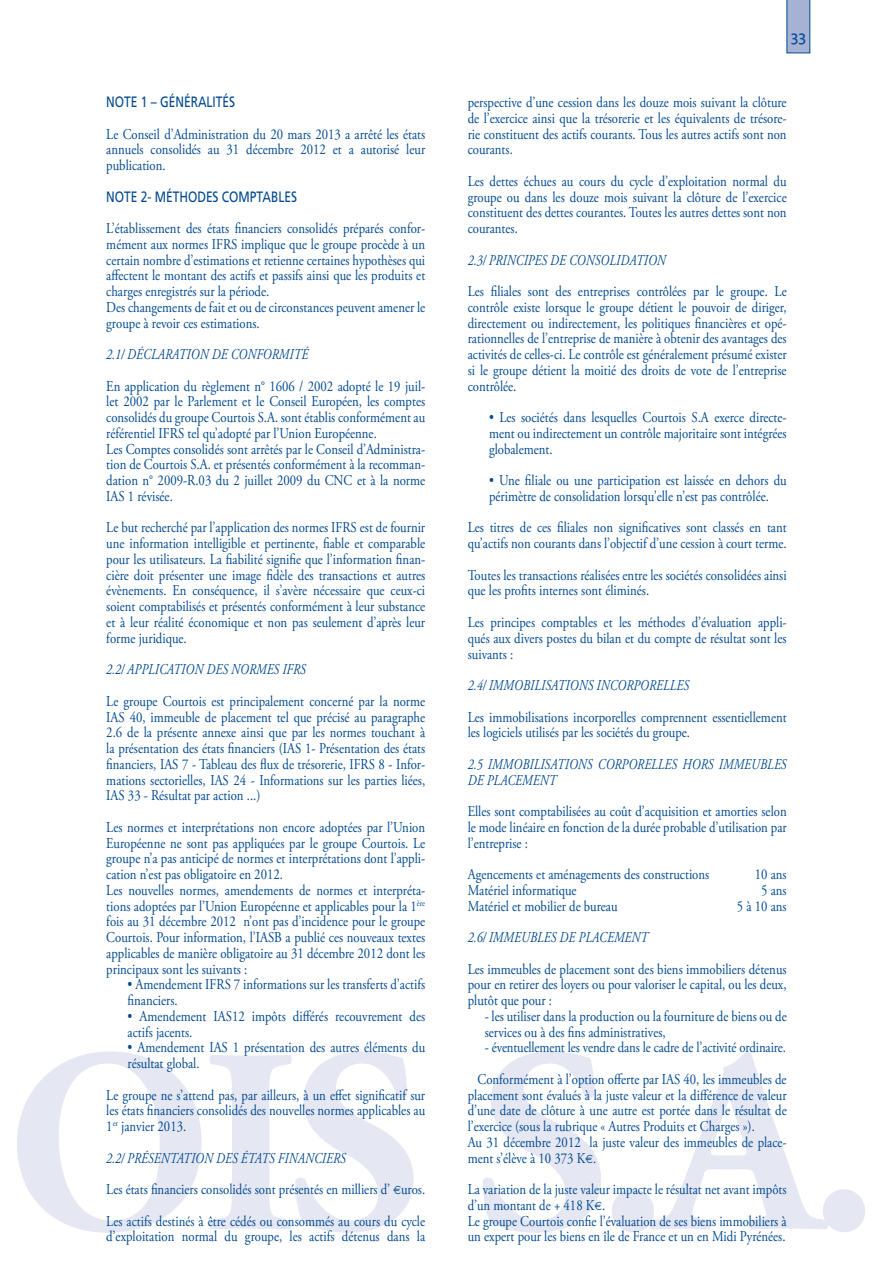
<style>
.page{position:relative;width:893px;height:1263px;background:#fff}
.page>*{position:absolute;margin:0;border:0;box-sizing:border-box;transform-origin:0 0}
.t1{font:15px/15.8px "Adobe Garamond Pro";color:#014990;scale:.85 1}
.t2{font:italic 15px/15.8px "Adobe Garamond Pro";letter-spacing:.01em;color:#014990;scale:.8 1}
.t3{font:15px "Frutiger";color:#014990;scale:.8 1}
.t4{font:15px "Bienvenue Beta";color:#014990}
.s1{font-style:italic}
.s2{font-family:"Euro Sans";font-size:12px}
</style>
<div class="page">
<svg style="left:787px;top:0;width:23px;height:53px"></svg>
<svg style="left:17px;top:1051px;width:184px;height:182px"></svg>
<svg style="left:210px;top:1051px;width:204px;height:182px"></svg>
<svg style="left:483px;top:1051px;width:118px;height:182px"></svg>
<div style="left:612px;top:1189px;width:42px;height:43px;background:#e5e7f2;border-radius:50%"></div>
<svg style="left:649px;top:1051px;width:180px;height:178px"></svg>
<div style="left:823px;top:1189px;width:42px;height:43px;background:#e5e7f2;border-radius:50%"></div>
<p class="t3" style="left:106px;top:93px;width:21px">NOTE</p>
<p class="t3" style="left:141px;top:93px;width:71px">1 – GÉNÉRALIT</p>
<p class="t3" style="left:223px;top:93px;width:16px">ÉS</p>
<p class="t1" style="left:106px;top:127px;width:377px;text-align:justify">Le Conseil d’Administration du 20 mars 2013 a arrêté les états annuels consolidés au 31 décembre 2012 et a autorisé leur publication.</p>
<p class="t3" style="left:106px;top:188px;width:21px">NOTE</p>
<p class="t3" style="left:141px;top:188px;width:70px">2- M ÉTHODES</p>
<p class="t3" style="left:222px;top:188px;width:79px">COMPTABLES</p>
<p class="t1" style="left:106px;top:221px;width:377px">L’établissement des états financiers consolidés préparés confor&shy;mément aux normes IFRS implique que le groupe procède à un certain nombre d’estimations et retienne certaines hypothèses qui affectent le montant des actifs et passifs ainsi que les produits et charges enregistrés sur la période.<br>Des changements de fait et ou de circonstances peuvent amener le groupe à revoir ces estimations.</p>
<p class="t2" style="left:106px;top:347px;width:254px">2.1/ DÉCLARATION DE CONFORMITÉ</p>
<p class="t1" style="left:106px;top:379px;width:377px">En application du règlement n° 1606 / 2002 adopté le 19 juil&shy;let 2002 par le Parlement et le Conseil Européen, les comptes consolidés du groupe Courtois S.A. sont établis conformément au référentiel IFRS tel qu’adopté par l’Union Européenne.<br>Les Comptes consolidés sont arrêtés par le Conseil d’Administra&shy;tion de Courtois S.A. et présentés conformément à la recomman&shy;dation n° 2009-R.03 du 2 juillet 2009 du CNC et à la norme IAS 1 révisée.</p>
<p class="t1" style="left:106px;top:520px;width:377px;text-align:justify">Le but recherché par l’application des normes IFRS est de fournir une information intelligible et pertinente, fiable et comparable pour les utilisateurs. La fiabilité signifie que l’information finan&shy;cière doit présenter une image fidèle des transactions et autres évènements. En conséquence, il s’avère nécessaire que ceux-ci soient comptabilisés et présentés conformément à leur substance et à leur réalité économique et non pas seulement d’après leur forme juridique.</p>
<p class="t2" style="left:106px;top:662px;width:229px">2.2/ APPLICATION DES NORMES IFRS</p>
<p class="t1" style="left:106px;top:694px;width:377px;text-align:justify">Le groupe Courtois est principalement concerné par la norme IAS 40, immeuble de placement tel que précisé au paragraphe 2.6 de la présente annexe ainsi que par les normes touchant à la présentation des états financiers (IAS 1- Présentation des états financiers, IAS 7 - Tableau des flux de trésorerie, IFRS 8 - Infor&shy;mations sectorielles, IAS 24 - Informations sur les parties liées, IAS 33 - Résultat par action ...)</p>
<p class="t1" style="left:106px;top:820px;width:377px">Les normes et interprétations non encore adoptées par l’Union Européenne ne sont pas appliquées par le groupe Courtois. Le groupe n’a pas anticipé de normes et interprétations dont l’appli&shy;cation n’est pas obligatoire en 2012.<br>Les nouvelles normes, amendements de normes et interpréta&shy;tions adoptées par l’Union Européenne et applicables pour la 1<sup>ère </sup>fois au 31 décembre 2012 n’ont pas d’incidence pour le groupe Courtois. Pour information, l’IASB a publié ces nouveaux textes applicables de manière obligatoire au 31 décembre 2012 dont les principaux sont les suivants :</p>
<p class="t1" style="left:128px;top:977px;width:352px">• Amendement IFRS 7 informations sur les transferts d’actifs financiers.</p>
<p class="t1" style="left:128px;top:1009px;width:352px">• Amendement IAS12 impôts différés recouvrement des actifs jacents.</p>
<p class="t1" style="left:128px;top:1040px;width:352px">• Amendement IAS 1 présentation des autres éléments du résultat global.</p>
<p class="t1" style="left:106px;top:1087px;width:377px;text-align:justify">Le groupe ne s’attend pas, par ailleurs, à un effet significatif sur les états financiers consolidés des nouvelles normes applicables au 1<sup>er</sup> janvier 2013.</p>
<p class="t1" style="left:106px;top:1142px;width:377px;line-height:31.5px"><span class="s1">2.2/ PRÉSENTATION D ES ÉTATS FINANCIERS<br></span>Les états financiers consolidés sont présentés en milliers d’ <span class="s2">E</span>uros.<br>Les actifs destinés à être cédés ou consommés au cours du cycle</p>
<p class="t1" style="left:106px;top:1229px;width:377px">d’exploitation normal du groupe, les actifs détenus dans la</p>
<p class="t4" style="left:791px;top:29px;width:16px">33</p>
<p class="t1" style="left:468px;top:95px;width:377px;text-align:justify">perspective d’une cession dans les douze mois suivant la clôture de l’exercice ainsi que la trésorerie et les équivalents de trésore&shy;rie constituent des actifs courants. Tous les autres actifs sont non courants.</p>
<p class="t1" style="left:468px;top:174px;width:377px;text-align:justify">Les dettes échues au cours du cycle d’exploitation normal du groupe ou dans les douze mois suivant la clôture de l’exercice constituent des dettes courantes. Toutes les autres dettes sont non courantes.</p>
<p class="t2" style="left:468px;top:252px;width:249px">2.3/ PRINCIPES DE CONSOLIDATION</p>
<p class="t1" style="left:468px;top:284px;width:377px;text-align:justify">Les filiales sont des entreprises contrôlées par le groupe. Le contrôle existe lorsque le groupe détient le pouvoir de diriger, directement ou indirectement, les politiques financières et opé&shy;rationnelles de l’entreprise de manière à obtenir des avantages des activités de celles-ci. Le contrôle est généralement présumé exister si le groupe détient la moitié des droits de vote de l’entreprise contrôlée.</p>
<p class="t1" style="left:489px;top:410px;width:352px;text-align:justify">• Les sociétés dans lesquelles Courtois S.A exerce directe&shy;ment ou indirectement un contrôle majoritaire sont intégrées globalement.</p>
<p class="t1" style="left:489px;top:473px;width:352px">• Une filiale ou une participation est laissée en dehors du périmètre de consolidation lorsqu’elle n’est pas contrôlée.</p>
<p class="t1" style="left:468px;top:520px;width:377px">Les titres de ces filiales non significatives sont classés en tant qu’actifs non courants dans l’objectif d’une cession à court terme.</p>
<p class="t1" style="left:468px;top:568px;width:377px">Toutes les transactions réalisées entre les sociétés consolidées ainsi que les profits internes sont éliminés.</p>
<p class="t1" style="left:468px;top:615px;width:377px;text-align:justify">Les principes comptables et les méthodes d’évaluation appli&shy;qués aux divers postes du bilan et du compte de résultat sont les suivants :</p>
<p class="t2" style="left:468px;top:678px;width:278px">2.4/ IMMOBILISATIONS INCORPORELLES</p>
<p class="t1" style="left:468px;top:709px;width:377px">Les immobilisations incorporelles comprennent essentiellement les logiciels utilisés par les sociétés du groupe.</p>
<p class="t2" style="left:468px;top:756px;width:400px">2.5 IMMOBILISATIONS CORPORELLES HORS IMMEUBLES<br>D E PLACEMENT</p>
<p class="t1" style="left:468px;top:804px;width:377px;text-align:justify">Elles sont comptabilisées au coût d’acquisition et amorties selon le mode linéaire en fonction de la durée probable d’utilisation par l’entreprise :</p>
<p class="t1" style="left:468px;top:867px;width:286px">Agencements et aménagements des constructions</p>
<p class="t1" style="left:755px;top:867px;width:39px">10 ans</p>
<p class="t1" style="left:468px;top:883px;width:130px">Matériel informatique</p>
<p class="t1" style="left:761px;top:883px;width:32px">5 ans</p>
<p class="t1" style="left:468px;top:898px;width:178px">Matériel et mobilier de bureau</p>
<p class="t1" style="left:737px;top:898px;width:60px">5 à 10 ans</p>
<p class="t2" style="left:468px;top:930px;width:227px">2.6/ IMMEUBLES D E PLACEMENT</p>
<p class="t1" style="left:468px;top:961px;width:377px;text-align:justify">Les immeubles de placement sont des biens immobiliers détenus pour en retirer des loyers ou pour valoriser le capital, ou les deux, plutôt que pour :</p>
<p class="t1" style="left:485px;top:1009px;width:357px">- les utiliser dans la production ou la fourniture de biens ou de services ou à des fins administratives,</p>
<p class="t1" style="left:477px;top:1032px;width:365px;line-height:31.5px;text-align:center">- éventuellement les vendre dans le cadre de l’activité ordinaire.<br>Conformément à l’option offerte par IAS 40, les immeubles de</p>
<p class="t1" style="left:468px;top:1087px;width:377px">placement sont évalués à la juste valeur et la différence de valeur d’une date de clôture à une autre est portée dans le résultat de l’exercice (sous la rubrique « Autres Produits et Charges »).<br>Au 31 décembre 2012 la juste valeur des immeubles de place&shy;ment s’élève à 10 373 K<span class="s2">E</span>.</p>
<p class="t1" style="left:468px;top:1182px;width:377px">La variation de la juste valeur impacte le résultat net avant impôts d’un montant de + 418 K<span class="s2">E</span>.<br>Le groupe Courtois confie l’évaluation de ses biens immobiliers à un expert pour les biens en île de France et un en Midi Pyrénées.</p>
</div>
